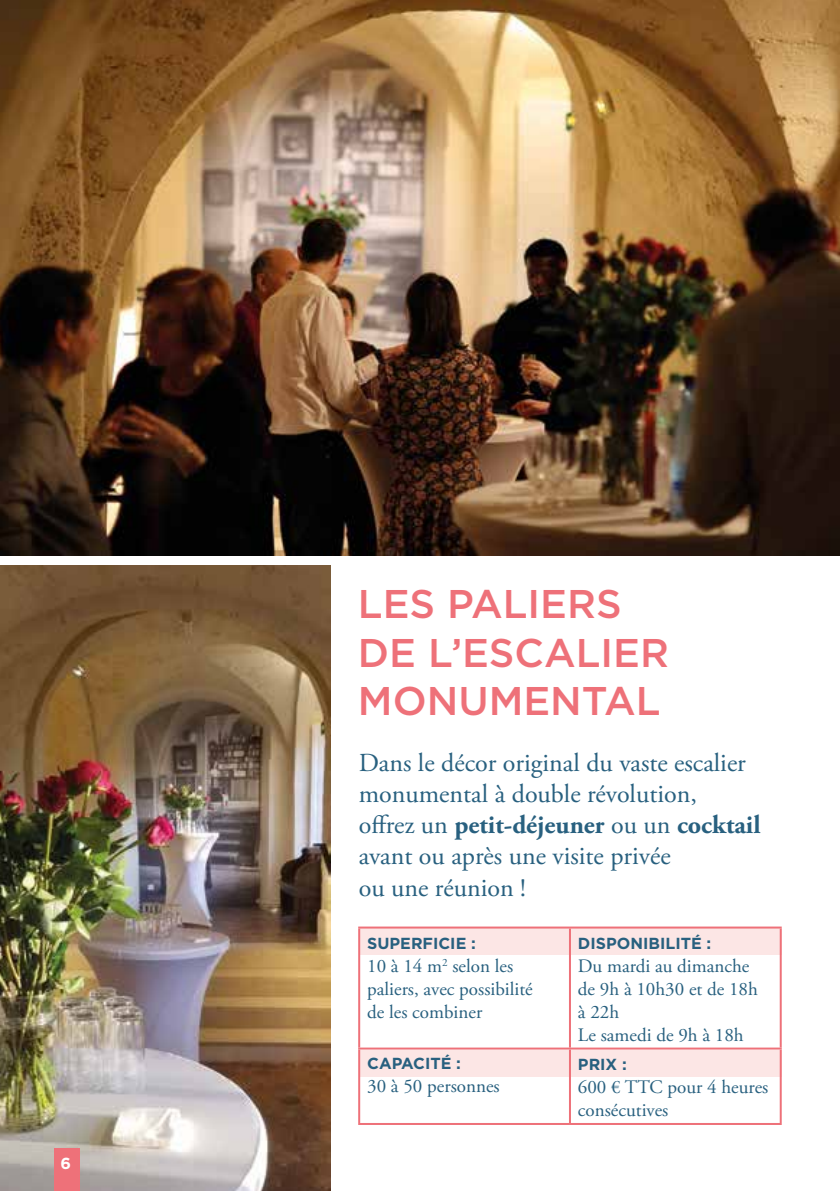
<style>
.page{position:relative;width:840px;height:1191px;background:#fff}
.page>*{position:absolute;margin:0;border:0;box-sizing:border-box;transform-origin:0 0}
.t1{font:500 40px/48px "Gotham";color:#ee7179}
.t2{font:26px/31.2px "Adobe Garamond Pro";color:#28607f}
.t3{font:19px/22.8px "Adobe Garamond Pro";color:#28607f}
.t4{font:700 16px "Gotham";color:#28607f}
.t5{font:700 16px "Gotham";color:#fff}
.s1{font-weight:700}
</style>
<div class="page">
<img style="left:0;top:565px;width:330px;height:626px">
<div style="left:359px;top:928px;width:422px;height:27px;background:#fce6e5"></div>
<div style="left:359px;top:1049px;width:422px;height:27px;background:#fce6e5"></div>
<img style="left:0;top:0;width:839px;height:556px">
<div style="left:54px;top:1148px;width:25px;height:43px;background:#ee7179"></div>
<hr style="left:358px;top:926px;width:211px;height:2px;background:#ee7179">
<hr style="left:358px;top:928px;width:2px;height:119px;background:#ee7179">
<hr style="left:569px;top:926px;width:212px;height:2px;background:#ee7179">
<hr style="left:568px;top:928px;width:2px;height:119px;background:#ee7179">
<hr style="left:779px;top:928px;width:2px;height:119px;background:#ee7179">
<hr style="left:358px;top:1047px;width:211px;height:2px;background:#ee7179">
<hr style="left:358px;top:1049px;width:2px;height:74px;background:#ee7179">
<hr style="left:569px;top:1047px;width:212px;height:2px;background:#ee7179">
<hr style="left:568px;top:1049px;width:2px;height:74px;background:#ee7179">
<hr style="left:779px;top:1049px;width:2px;height:74px;background:#ee7179">
<hr style="left:358px;top:1123px;width:211px;height:2px;background:#ee7179">
<hr style="left:569px;top:1123px;width:212px;height:2px;background:#ee7179">
<p class="t5" style="left:60px;top:1152px;width:12px">6</p>
<h1 class="t1" style="left:358px;top:579px;width:312px">LES PALIERS<br>DE L’ESCALIER<br>MONUMENTAL</h1>
<h2 class="t2" style="left:358px;top:747px;width:403px">Dans le décor original du vaste escalier monumental à double révolution,<br>offrez un <span class="s1">petit-déjeuner</span> ou un <span class="s1">cocktail </span>avant ou après une visite privée<br>ou une réunion !</h2>
<p class="t4" style="left:367px;top:933px;width:110px">SUPERFICIE :</p>
<p class="t3" style="left:367px;top:955px;width:167px">10 à 14 m<sup>2</sup> selon les paliers, avec possibilité de les combiner</p>
<p class="t4" style="left:367px;top:1053px;width:95px">CAPACITÉ :</p>
<p class="t3" style="left:367px;top:1075px;width:134px">30 à 50 personnes</p>
<p class="t4" style="left:577px;top:933px;width:135px">DISPONIBILITÉ :</p>
<p class="t3" style="left:577px;top:955px;width:181px">Du mardi au dimanche de 9h à 10h30 et de 18h à 22h<br>Le samedi de 9h à 18h</p>
<p class="t4" style="left:577px;top:1054px;width:50px">PRIX :</p>
<p class="t3" style="left:577px;top:1076px;width:192px">600 € TTC pour 4 heures consécutives</p>
</div>
